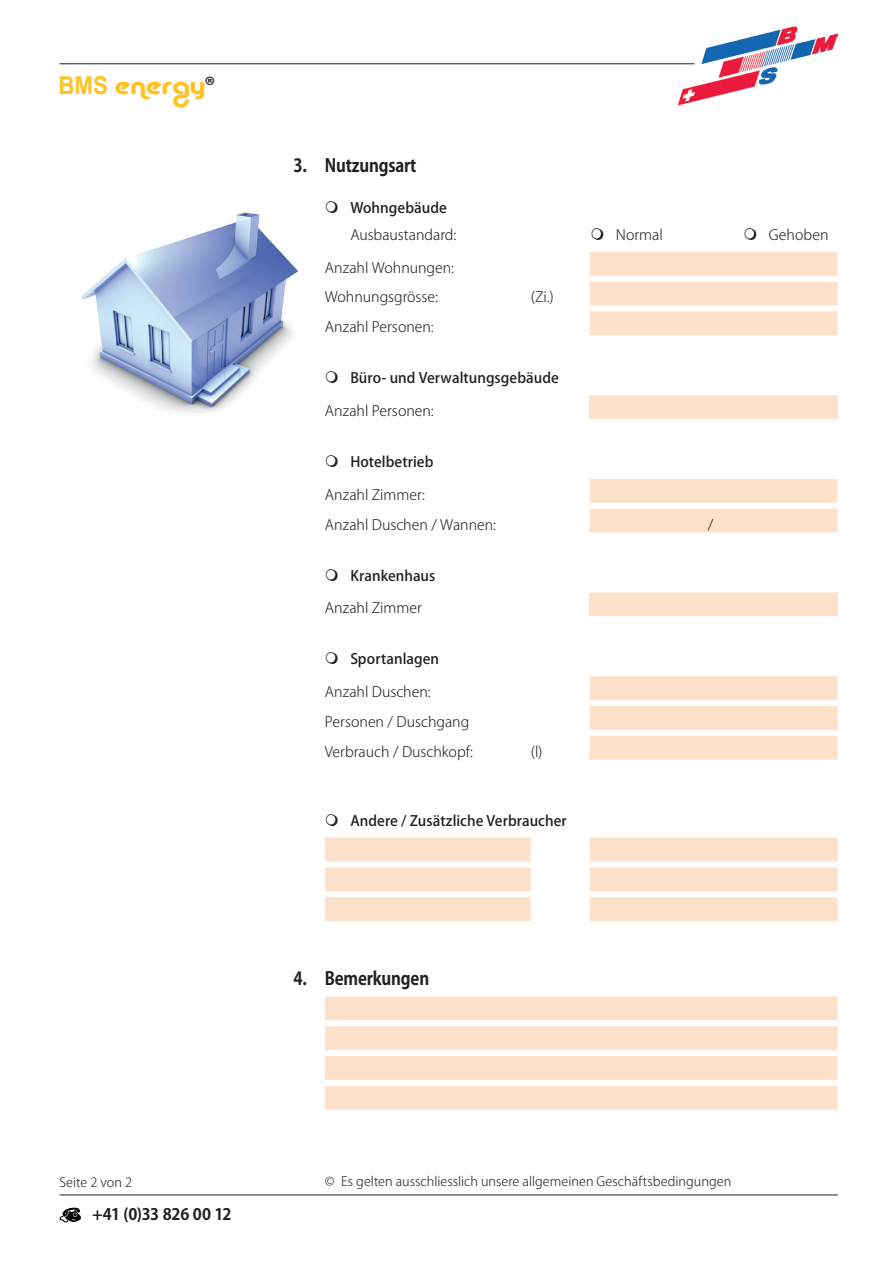
<style>
.page{position:relative;width:893px;height:1263px;background:#fff}
.page>*{position:absolute;margin:0;border:0;box-sizing:border-box;transform-origin:0 0}
.t1{font:24.6px "Alba";color:#fec323;scale:1.27 1}
.t2{font:700 18px "Koz Go Pro";letter-spacing:-.01em;color:#231f20;scale:.9 1}
.t3{font:700 15.75px "Koz Go Pro";letter-spacing:-.02em;color:#231f20}
.t4{font:300 14.25px/29.7px "Koz Go Pro";color:#231f20}
.t5{font:500 14.25px "Koz Go Pro";letter-spacing:.005em;color:#231f20}
.t6{font:300 12.75px "Koz Go Pro";color:#231f20}
.s1{font-family:"Arial";font-weight:700}
.s2{font-family:"Koz Go Pro";font-weight:700;font-size:22.35px;color:#231f20}
</style>
<div class="page">
<hr style="left:60px;top:63px;width:634px;height:1px;background:#231f20">
<hr style="left:60px;top:1194px;width:778px;height:1px;background:#231f20">
<svg style="left:60px;top:1208px;width:21px;height:14px"></svg>
<img style="left:675px;top:26px;width:163px;height:80px">
<div style="left:590px;top:252px;width:248px;height:83px;background:#fee1cb"></div>
<div style="left:590px;top:276px;width:248px;height:6px;background:#fff"></div>
<div style="left:590px;top:305px;width:248px;height:6px;background:#fff"></div>
<div style="left:590px;top:392px;width:248px;height:30px;background:#fee1cb"></div>
<div style="left:590px;top:389px;width:248px;height:6px;background:#fff"></div>
<div style="left:590px;top:419px;width:248px;height:6px;background:#fff"></div>
<div style="left:590px;top:479px;width:248px;height:53px;background:#fee1cb"></div>
<div style="left:590px;top:503px;width:248px;height:6px;background:#fff"></div>
<div style="left:590px;top:589px;width:248px;height:30px;background:#fee1cb"></div>
<div style="left:590px;top:586px;width:248px;height:6px;background:#fff"></div>
<div style="left:590px;top:616px;width:248px;height:6px;background:#fff"></div>
<div style="left:590px;top:676px;width:248px;height:84px;background:#fee1cb"></div>
<div style="left:590px;top:700px;width:248px;height:6px;background:#fff"></div>
<div style="left:590px;top:730px;width:248px;height:6px;background:#fff"></div>
<svg style="left:325px;top:838px;width:513px;height:83px;background:#fee4d1"></svg>
<div style="left:325px;top:861px;width:206px;height:6px;background:#fff"></div>
<div style="left:531px;top:861px;width:59px;height:6px;background:#fff"></div>
<div style="left:590px;top:861px;width:248px;height:6px;background:#fff"></div>
<div style="left:531px;top:891px;width:59px;height:6px;background:#fff"></div>
<div style="left:590px;top:891px;width:248px;height:6px;background:#fff"></div>
<div style="left:325px;top:891px;width:206px;height:6px;background:#fff"></div>
<div style="left:325px;top:996px;width:513px;height:113px;background:#fee1cb"></div>
<div style="left:325px;top:1020px;width:513px;height:6px;background:#fff"></div>
<div style="left:325px;top:1050px;width:513px;height:6px;background:#fff"></div>
<div style="left:325px;top:1080px;width:513px;height:6px;background:#fff"></div>
<img style="left:81px;top:212px;width:217px;height:201px">
<h1 class="t1" style="left:58px;top:71px;width:125px"><span class="s1">BMS</span> energy<span class="s2">®</span></h1>
<p class="t2" style="left:293px;top:154px;width:16px">3.</p>
<p class="t2" style="left:325px;top:154px;width:103px">Nutzungsart</p>
<p class="t5" style="left:350px;top:199px;width:98px">Wohngebäude</p>
<p class="t4" style="left:350px;top:220px;width:107px">Ausbaustandard:</p>
<p class="t4" style="left:616px;top:220px;width:48px">Normal</p>
<p class="t4" style="left:769px;top:220px;width:61px">Gehoben</p>
<p class="t4" style="left:325px;top:253px;width:131px">Anzahl Wohnungen:<br>Wohnungsgrösse:</p>
<p class="t4" style="left:531px;top:282px;width:24px">(Zi.)</p>
<p class="t4" style="left:325px;top:312px;width:110px">Anzahl Personen:</p>
<p class="t5" style="left:350px;top:369px;width:210px">Büro- und Verwaltungsgebäude</p>
<p class="t4" style="left:325px;top:396px;width:110px">Anzahl Personen:</p>
<p class="t5" style="left:350px;top:453px;width:85px">Hotelbetrieb</p>
<p class="t4" style="left:325px;top:480px;width:173px">Anzahl Zimmer:<br>Anzahl Duschen / Wannen:</p>
<p class="t5" style="left:350px;top:566px;width:86px">Krankenhaus</p>
<p class="t4" style="left:325px;top:593px;width:98px">Anzahl Zimmer</p>
<p class="t5" style="left:350px;top:650px;width:90px">Sportanlagen</p>
<p class="t4" style="left:325px;top:677px;width:150px">Anzahl Duschen:<br>Personen / Duschgang<br>Verbrauch / Duschkopf:</p>
<p class="t4" style="left:531px;top:737px;width:13px">(l)</p>
<p class="t4" style="left:708px;top:510px;width:7px">/</p>
<p class="t5" style="left:350px;top:811px;width:218px">Andere / Zusätzliche Verbraucher</p>
<p class="t2" style="left:293px;top:966px;width:16px">4.</p>
<p class="t2" style="left:325px;top:966px;width:117px">Bemerkungen</p>
<p class="t6" style="left:60px;top:1174px;width:74px">Seite 2 von 2</p>
<p class="t3" style="left:92px;top:1204px;width:141px">+41 (0)33 826 00 12</p>
<p class="t6" style="left:325px;top:1173px;width:408px">© Es gelten ausschliesslich unsere allgemeinen Geschäftsbedingungen</p>
</div>
